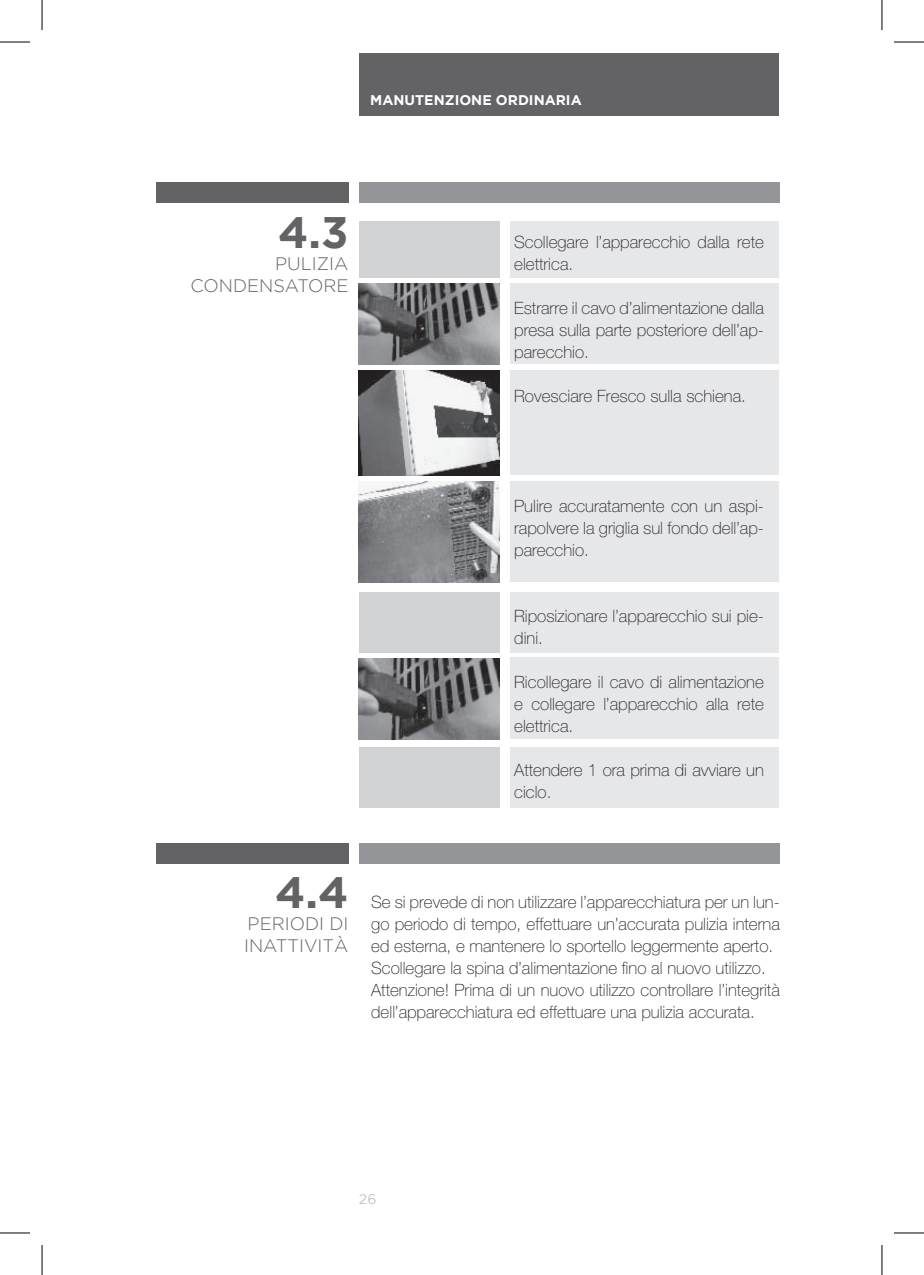
<style>
.page{position:relative;width:924px;height:1275px;background:#fff}
.page>*{position:absolute;margin:0;border:0;box-sizing:border-box;transform-origin:0 0}
.t1{font:700 44px "Gotham";color:#636366}
.t2{font:300 18px/22px "Gotham";color:#636366;text-align:right}
.t3{font:100 17px/22px "Helvetica Neue LT Std";color:#231f20}
.t4{font:700 14px "Gotham";color:#fff}
.t5{font:14px "Gotham";color:#c2c3c6}
</style>
<div class="page">
<div style="left:359px;top:53px;width:419px;height:63px;background:#636366"></div>
<div style="left:155px;top:183px;width:193px;height:20px;background:#636366"></div>
<div style="left:359px;top:183px;width:420px;height:20px;background:#939598"></div>
<div style="left:155px;top:843px;width:193px;height:20px;background:#636366"></div>
<div style="left:359px;top:843px;width:420px;height:20px;background:#939598"></div>
<div style="left:509px;top:221px;width:269px;height:56px;background:#e6e7e9"></div>
<div style="left:359px;top:221px;width:140px;height:56px;background:#d1d2d4"></div>
<img style="left:359px;top:283px;width:140px;height:81px">
<div style="left:509px;top:283px;width:269px;height:81px;background:#e6e7e9"></div>
<img style="left:359px;top:370px;width:140px;height:105px">
<div style="left:509px;top:370px;width:269px;height:105px;background:#e6e7e9"></div>
<img style="left:359px;top:482px;width:140px;height:100px">
<div style="left:509px;top:481px;width:269px;height:101px;background:#e6e7e9"></div>
<div style="left:509px;top:592px;width:269px;height:60px;background:#e6e7e9"></div>
<div style="left:359px;top:592px;width:140px;height:60px;background:#d1d2d4"></div>
<img style="left:359px;top:658px;width:140px;height:81px">
<div style="left:509px;top:657px;width:269px;height:82px;background:#e6e7e9"></div>
<div style="left:509px;top:747px;width:269px;height:60px;background:#e6e7e9"></div>
<div style="left:359px;top:747px;width:140px;height:60px;background:#d1d2d4"></div>
<hr style="left:0;top:42px;width:30px;height:1px;background:#000">
<hr style="left:893px;top:42px;width:30px;height:1px;background:#000">
<hr style="left:0;top:1232px;width:30px;height:1px;background:#000">
<hr style="left:893px;top:1232px;width:30px;height:1px;background:#000">
<hr style="left:42px;top:0;width:1px;height:30px;background:#000">
<hr style="left:42px;top:1245px;width:1px;height:30px;background:#000">
<hr style="left:881px;top:0;width:1px;height:30px;background:#000">
<hr style="left:881px;top:1245px;width:1px;height:30px;background:#000">
<p class="t4" style="left:370px;top:92px;width:213px">MANUTENZIONE ORDINARIA</p>
<h1 class="t1" style="left:278px;top:207px;width:72px">4.3</h1>
<p class="t2" style="left:190px;top:252px;width:159px">PULIZIA<br>CONDENSATORE</p>
<p class="t3" style="left:514px;top:231px;width:251px">Scollegare l’apparecchio dalla rete elettrica.</p>
<p class="t3" style="left:514px;top:297px;width:251px;text-align:justify">Estrarre il cavo d’alimentazione dalla presa sulla parte posteriore dell’ap&shy;parecchio.</p>
<p class="t3" style="left:514px;top:385px;width:233px">Rovesciare Fresco sulla schiena.</p>
<p class="t3" style="left:514px;top:495px;width:251px;text-align:justify">Pulire accuratamente con un aspi&shy;rapolvere la griglia sul fondo dell’ap&shy;parecchio.</p>
<p class="t3" style="left:514px;top:605px;width:251px">Riposizionare l’apparecchio sui pie&shy;dini.</p>
<p class="t3" style="left:514px;top:671px;width:251px;text-align:justify">Ricollegare il cavo di alimentazione e collegare l’apparecchio alla rete elettrica.</p>
<p class="t3" style="left:514px;top:759px;width:251px">Attendere 1 ora prima di avviare un ciclo.</p>
<h1 class="t1" style="left:275px;top:867px;width:75px">4.4</h1>
<p class="t2" style="left:244px;top:912px;width:106px;text-align:left">PERIODI DI<br>INATTIVITÀ</p>
<p class="t3" style="left:371px;top:891px;width:410px">Se si prevede di non utilizzare l’apparecchiatura per un lun&shy;go periodo di tempo, effettuare un’accurata pulizia interna ed esterna, e mantenere lo sportello leggermente aperto.<br>Scollegare la spina d’alimentazione fino al nuovo utilizzo.<br>Attenzione! Prima di un nuovo utilizzo controllare l’integrità dell’apparecchiatura ed effettuare una pulizia accurata.</p>
<p class="t5" style="left:359px;top:1191px;width:19px">26</p>
</div>
